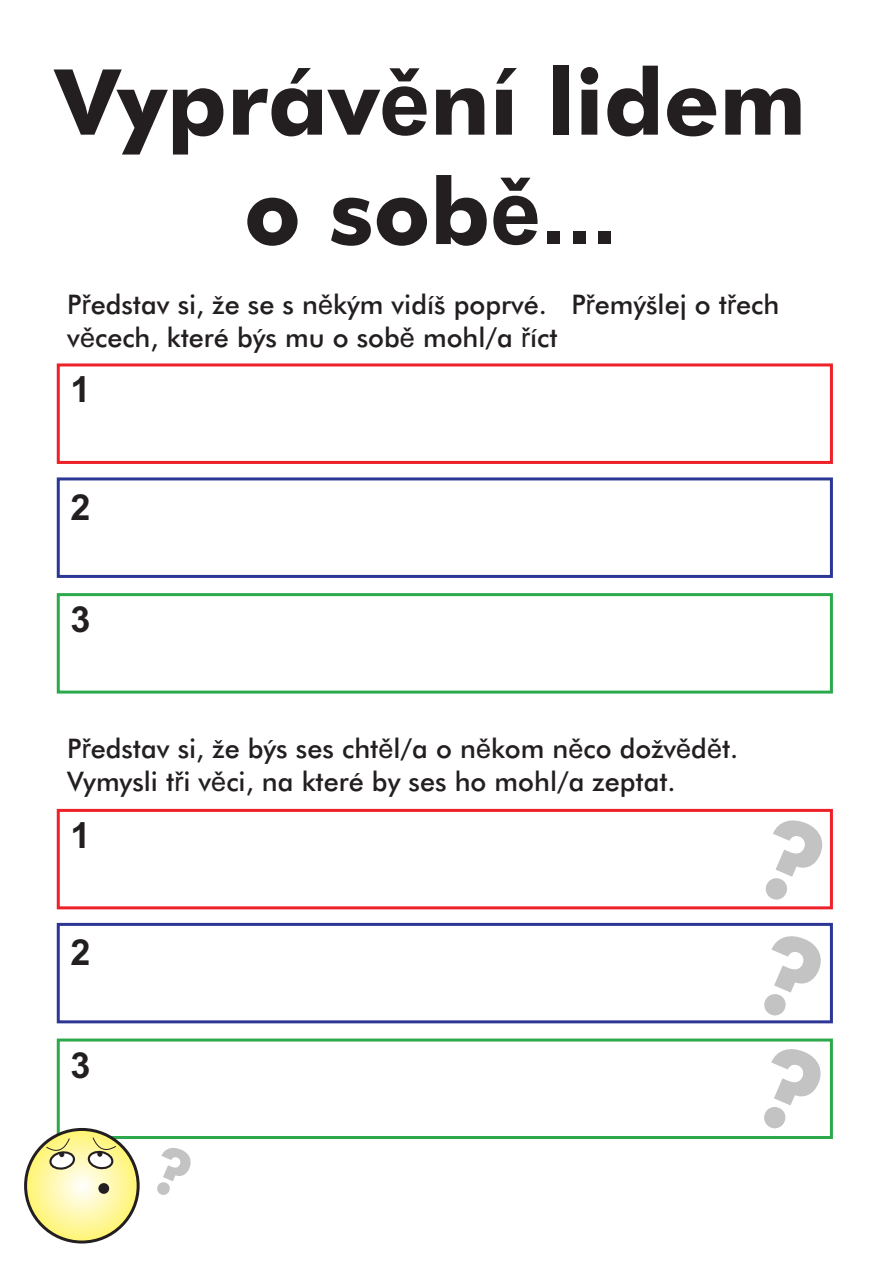
<style>
.page{position:relative;width:893px;height:1263px;background:#fff}
.page>*{position:absolute;margin:0;border:0;box-sizing:border-box;transform-origin:0 0}
.t1{font:500 91.2px/109.4px "Futura BT";color:#231f20;text-align:center}
.t2{font:700 36px "Arial";color:#231f20}
.t3{font:500 27px/32.4px "Futura BT";color:#231f20}
.s1{font-family:"Arial";font-weight:700}
.s2{font-family:"Arial";font-weight:400}
</style>
<div class="page">
<div style="left:57px;top:477px;width:776px;height:101px;border:3px solid #2c3695"></div>
<div style="left:57px;top:363px;width:776px;height:101px;border:3px solid #ee2028"></div>
<div style="left:57px;top:593px;width:776px;height:100px;border:3px solid #2ca94b"></div>
<div style="left:57px;top:923px;width:776px;height:100px;border:3px solid #2c3695"></div>
<div style="left:57px;top:809px;width:776px;height:100px;border:3px solid #ee2028"></div>
<div style="left:57px;top:1038px;width:776px;height:101px;border:3px solid #2ca94b"></div>
<svg style="left:26px;top:1129px;width:112px;height:113px;background:#f5ee9e"></svg>
<div style="left:24px;top:1128px;width:116px;height:115px;border:3px solid #231f20;border-radius:50%"></div>
<svg style="left:45px;top:1137px;width:32px;height:35px"></svg>
<svg style="left:86px;top:1136px;width:31px;height:35px"></svg>
<div style="left:98px;top:1183px;width:11px;height:11px;background:#231f20;border:2px solid #231f20;border-radius:50%"></div>
<svg style="left:749px;top:905px;width:80px;height:4px"></svg>
<svg style="left:748px;top:1019px;width:80px;height:5px"></svg>
<svg style="left:748px;top:1041px;width:80px;height:97px"></svg>
<h1 class="t1" style="left:55px;top:56px;width:752px">Vypráv<span class="s1">ì</span>ní lidem o sob<span class="s1">ì...</span></h1>
<p class="t3" style="left:67px;top:291px;width:713px">P<span class="s2">ø</span>edstav si, ze se s n<span class="s2">ì</span>kym vidíš poprvé. P<span class="s2">ø</span>emyšlej o t<span class="s2">ø</span>ech v<span class="s2">ì</span>cech, které bys mu o sob<span class="s2">ì</span> mohl/a <span class="s2">ø</span>íct</p>
<h2 class="t2" style="left:71px;top:376px;width:22px">1</h2>
<h2 class="t2" style="left:71px;top:493px;width:22px">2</h2>
<h2 class="t2" style="left:71px;top:606px;width:22px">3</h2>
<p class="t3" style="left:67px;top:735px;width:672px">P<span class="s2">ø</span>edstav si, ze bys ses cht<span class="s2">ì</span>l/a o n<span class="s2">ì</span>kom n<span class="s2">ì</span>co dozv<span class="s2">ì</span>d<span class="s2">ì</span>t.<br>Vymysli t<span class="s2">ø</span>i v<span class="s2">ì</span>ci, na které by ses ho mohl/a zeptat.</p>
<h2 class="t2" style="left:71px;top:821px;width:22px">1</h2>
<h2 class="t2" style="left:71px;top:939px;width:22px">2</h2>
<h2 class="t2" style="left:71px;top:1052px;width:22px">3</h2>
</div>
